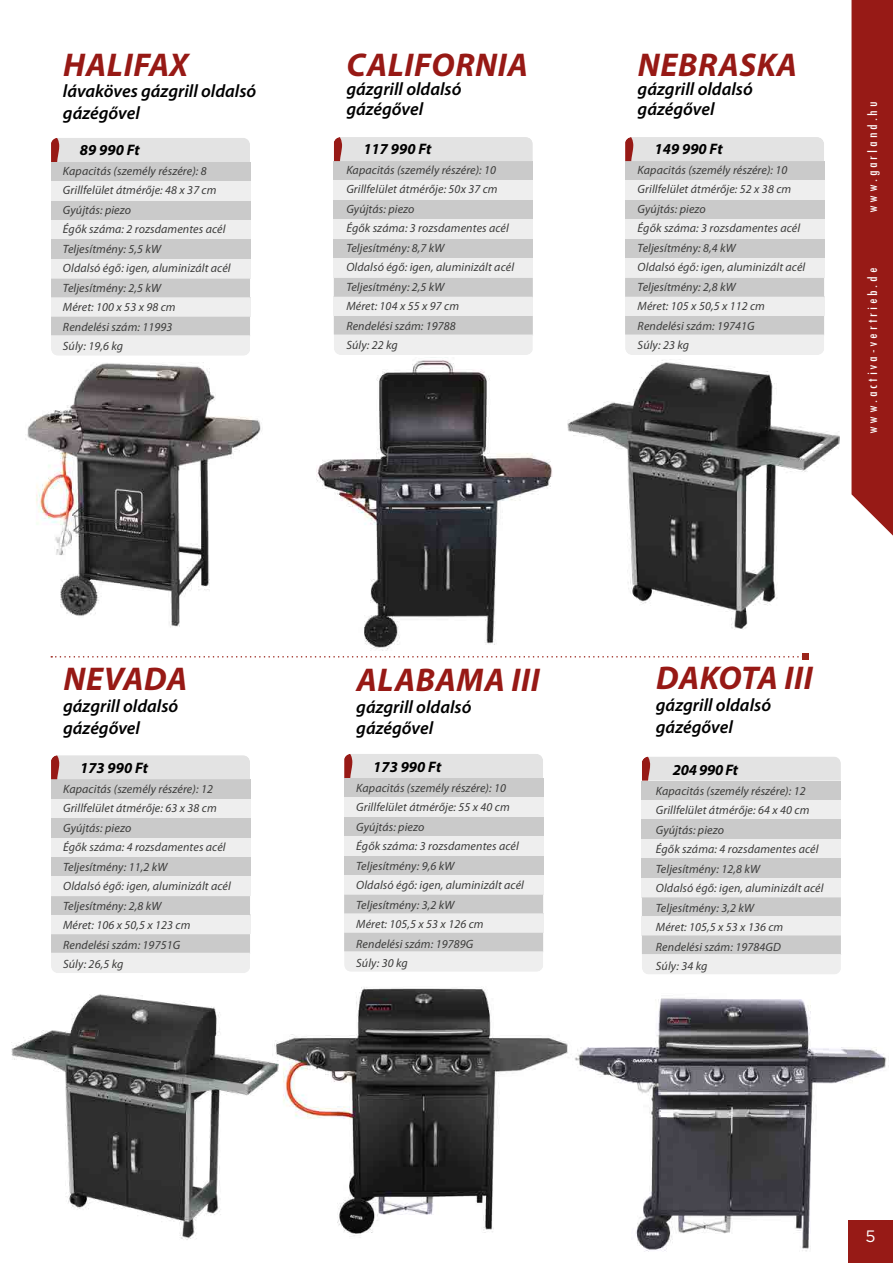
<style>
.page{position:relative;width:893px;height:1263px;background:#fff}
.page>*{position:absolute;margin:0;border:0;box-sizing:border-box;transform-origin:0 0}
.t1{font:italic 700 33px "Myriad Pro";letter-spacing:.02em;color:#971915}
.t2{font:italic 600 18px/21.6px "Myriad Pro";color:#000}
.t3{font:16.5px "Gotham";color:#fff}
.t4{font:italic 700 15.15px "Myriad Pro";color:#000}
.t5{font:condensed 15px "Tw Cen";letter-spacing:.2em;color:#fff}
.t6{font:italic 12px/19.5px "Myriad Pro";letter-spacing:.01em;color:#3c3c3b}
</style>
<div class="page">
<img style="left:575px;top:998px;width:314px;height:254px">
<img style="left:279px;top:987px;width:290px;height:249px">
<div style="left:848px;top:1220px;width:45px;height:43px;background:#971a16"></div>
<div style="left:851px;top:0;width:42px;height:536px;background:#971a16"></div>
<div style="left:51px;top:162px;width:199px;height:19px;background:#cacaca"></div>
<svg style="left:51px;top:181px;width:199px;height:174px;background:#dedede"></svg>
<div style="left:51px;top:138px;width:199px;height:24px;background:#e3e3e3"></div>
<img style="left:26px;top:362px;width:236px;height:265px">
<svg style="left:51px;top:654px;width:757px;height:6px"></svg>
<img style="left:317px;top:357px;width:236px;height:294px">
<div style="left:334px;top:161px;width:199px;height:20px;background:#cacaca"></div>
<svg style="left:334px;top:181px;width:199px;height:174px;background:#dedede"></svg>
<div style="left:334px;top:137px;width:199px;height:24px;background:#e3e3e3"></div>
<div style="left:625px;top:161px;width:199px;height:20px;background:#cacaca"></div>
<svg style="left:625px;top:181px;width:199px;height:174px;background:#dedede"></svg>
<div style="left:625px;top:137px;width:199px;height:24px;background:#e3e3e3"></div>
<img style="left:567px;top:360px;width:272px;height:270px">
<div style="left:51px;top:779px;width:199px;height:20px;background:#cacaca"></div>
<svg style="left:51px;top:799px;width:199px;height:174px;background:#dedede"></svg>
<svg style="left:51px;top:755px;width:199px;height:24px;background:#e0dcdc"></svg>
<img style="left:11px;top:994px;width:268px;height:246px">
<div style="left:344px;top:778px;width:199px;height:19px;background:#cacaca"></div>
<svg style="left:344px;top:797px;width:199px;height:175px;background:#dedede"></svg>
<div style="left:344px;top:754px;width:199px;height:24px;background:#e3e3e3"></div>
<div style="left:642px;top:781px;width:199px;height:19px;background:#cacaca"></div>
<svg style="left:642px;top:800px;width:199px;height:174px;background:#dedede"></svg>
<svg style="left:642px;top:756px;width:199px;height:25px;background:#e1dddd"></svg>
<h1 class="t1" style="left:63px;top:46px;width:127px">HALIFAX</h1>
<h2 class="t2" style="left:63px;top:81px;width:195px">lávaköves gázgrill oldalsó gázégővel</h2>
<p class="t4" style="left:80px;top:142px;width:61px">89 990 Ft</p>
<p class="t6" style="left:63px;top:161px;width:169px">Kapacitás (személy részére): 8<br>Grillfelület átmérője: 48 x 37 cm<br>Gyújtás: piezo<br>Égők száma: 2 rozsdamentes acél<br>Teljesítmény: 5,5 kW<br>Oldalsó égő: igen, aluminizált acél<br>Teljesítmény: 2,5 kW<br>Méret: 100 x 53 x 98 cm<br>Rendelési szám: 11993<br>Súly: 19,6 kg</p>
<h1 class="t1" style="left:347px;top:46px;width:183px">CALIFORNIA</h1>
<h2 class="t2" style="left:346px;top:80px;width:117px;line-height:19.5px">gázgrill oldalsó gázégővel</h2>
<p class="t4" style="left:363px;top:141px;width:70px">117 990 Ft</p>
<p class="t6" style="left:346px;top:160px;width:169px">Kapacitás (személy részére): 10<br>Grillfelület átmérője: 50x 37 cm<br>Gyújtás: piezo<br>Égők száma: 3 rozsdamentes acél<br>Teljesítmény: 8,7 kW<br>Oldalsó égő: igen, aluminizált acél<br>Teljesítmény: 2,5 kW<br>Méret: 104 x 55 x 97 cm<br>Rendelési szám: 19788<br>Súly: 22 kg</p>
<h1 class="t1" style="left:63px;top:661px;width:125px">NEVADA</h1>
<h2 class="t2" style="left:63px;top:696px;width:117px">gázgrill oldalsó gázégővel</h2>
<p class="t4" style="left:80px;top:760px;width:70px">173 990 Ft</p>
<p class="t6" style="left:63px;top:779px;width:169px">Kapacitás (személy részére): 12<br>Grillfelület átmérője: 63 x 38 cm<br>Gyújtás: piezo<br>Égők száma: 4 rozsdamentes acél<br>Teljesítmény: 11,2 kW<br>Oldalsó égő: igen, aluminizált acél<br>Teljesítmény: 2,8 kW<br>Méret: 106 x 50,5 x 123 cm<br>Rendelési szám: 19751G<br>Súly: 26,5 kg</p>
<h1 class="t1" style="left:357px;top:662px;width:185px">ALABAMA III</h1>
<h2 class="t2" style="left:356px;top:696px;width:117px">gázgrill oldalsó gázégővel</h2>
<p class="t4" style="left:373px;top:759px;width:70px">173 990 Ft</p>
<p class="t6" style="left:356px;top:778px;width:169px">Kapacitás (személy részére): 10<br>Grillfelület átmérője: 55 x 40 cm<br>Gyújtás: piezo<br>Égők száma: 3 rozsdamentes acél<br>Teljesítmény: 9,6 kW<br>Oldalsó égő: igen, aluminizált acél<br>Teljesítmény: 3,2 kW<br>Méret: 105,5 x 53 x 126 cm<br>Rendelési szám: 19789G<br>Súly: 30 kg</p>
<h1 class="t1" style="left:638px;top:46px;width:161px">NEBRASKA</h1>
<h2 class="t2" style="left:638px;top:80px;width:117px;line-height:19.5px">gázgrill oldalsó gázégővel</h2>
<p class="t4" style="left:655px;top:141px;width:70px">149 990 Ft</p>
<p class="t6" style="left:638px;top:160px;width:169px">Kapacitás (személy részére): 10<br>Grillfelület átmérője: 52 x 38 cm<br>Gyújtás: piezo<br>Égők száma: 3 rozsdamentes acél<br>Teljesítmény: 8,4 kW<br>Oldalsó égő: igen, aluminizált acél<br>Teljesítmény: 2,8 kW<br>Méret: 105 x 50,5 x 112 cm<br>Rendelési szám: 19741G<br>Súly: 23 kg</p>
<p class="t5" style="left:863px;top:213px;width:113px;rotate:-90deg">www.garland.hu</p>
<p class="t5" style="left:863px;top:434px;width:168px;rotate:-90deg">www.activa-vertrieb.de</p>
<h1 class="t1" style="left:656px;top:660px;width:158px">DAKOTA III</h1>
<h2 class="t2" style="left:656px;top:694px;width:117px">gázgrill oldalsó gázégővel</h2>
<p class="t4" style="left:673px;top:762px;width:67px">204 990 Ft</p>
<p class="t6" style="left:656px;top:781px;width:169px">Kapacitás (személy részére): 12<br>Grillfelület átmérője: 64 x 40 cm<br>Gyújtás: piezo<br>Égők száma: 4 rozsdamentes acél<br>Teljesítmény: 12,8 kW<br>Oldalsó égő: igen, aluminizált acél<br>Teljesítmény: 3,2 kW<br>Méret: 105,5 x 53 x 136 cm<br>Rendelési szám: 19784GD<br>Súly: 34 kg</p>
<h3 class="t3" style="left:866px;top:1226px;width:12px">5</h3>
</div>
